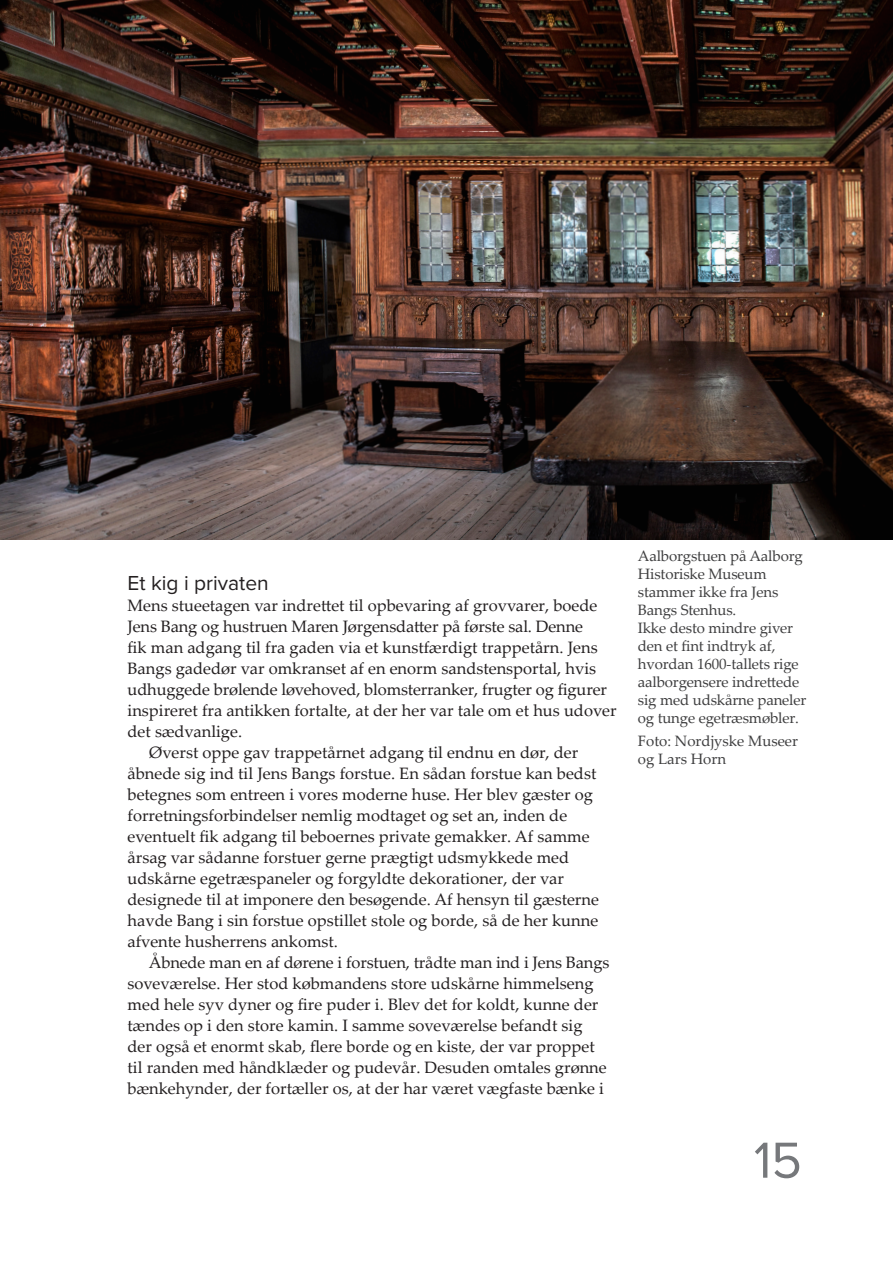
<style>
.page{position:relative;width:893px;height:1263px;background:#fff}
.page>*{position:absolute;margin:0;border:0;box-sizing:border-box;transform-origin:0 0}
.t1{font:52.5px "Proxima Nova";color:#76787b}
.Rubrik{font:21px "Proxima Nova";color:#231f20}
.Normal_0{font:16.5px/21px "Palatino Linotype";color:#231f20}
.Billedtekst{font:15px/18px "Palatino Linotype";letter-spacing:-.01em;color:#3e3e3f}
</style>
<div class="page">
<img style="left:0;top:0;width:893px;height:540px">
<p class="Rubrik" style="left:128px;top:567px;width:143px">Et kig i privaten</p>
<p class="Normal_0" style="left:128px;top:594px;width:490px">Mens stueetagen var indrettet til opbevaring af grovvarer, boede Jens Bang og hustruen Maren Jørgensdatter på første sal. Denne<br>fik man adgang til fra gaden via et kunstfærdigt trappetårn. Jens Bangs gadedør var omkranset af en enorm sandstensportal, hvis udhuggede brølende løvehoved, blomsterranker, frugter og figurer inspireret fra antikken fortalte, at der her var tale om et hus udover det sædvanlige.</p>
<p class="Normal_0" style="left:128px;top:741px;width:473px;text-indent:21px">Øverst oppe gav trappetårnet adgang til endnu en dør, der åbnede sig ind til Jens Bangs forstue. En sådan forstue kan bedst betegnes som entreen i vores moderne huse. Her blev gæster og forretningsforbindelser nemlig modtaget og set an, inden de eventuelt fik adgang til beboernes private gemakker. Af samme årsag var sådanne forstuer gerne prægtigt udsmykkede med udskårne egetræspaneler og forgyldte dekorationer, der var designede til at imponere den besøgende. Af hensyn til gæsterne havde Bang i sin forstue opstillet stole og borde, så de her kunne afvente husherrens ankomst.</p>
<p class="Normal_0" style="left:128px;top:951px;width:483px;text-indent:21px">Åbnede man en af dørene i forstuen, trådte man ind i Jens Bangs soveværelse. Her stod købmandens store udskårne himmelseng med hele syv dyner og fire puder i. Blev det for koldt, kunne der tændes op i den store kamin. I samme soveværelse befandt sig der også et enormt skab, flere borde og en kiste, der var proppet til randen med håndklæder og pudevår. Desuden omtales grønne bænkehynder, der fortæller os, at der har været vægfaste bænke i</p>
<p class="Billedtekst" style="left:638px;top:547px;width:166px">Aalborgstuen på Aalborg<br>Historiske Museum</p>
<p class="Billedtekst" style="left:638px;top:583px;width:142px">stammer ikke fra Jens<br>Bangs Stenhus.</p>
<p class="Billedtekst" style="left:638px;top:619px;width:170px">Ikke desto mindre giver den et fint indtryk af, hvordan 1600-tallets rige aalborgensere indrettede sig med udskårne paneler og tunge egetræsmøbler.</p>
<p class="Billedtekst" style="left:638px;top:731px;width:162px">Foto: Nordjyske Museer</p>
<p class="Billedtekst" style="left:638px;top:749px;width:90px">og Lars Horn</p>
<h1 class="t1" style="left:754px;top:1121px;width:50px">15</h1>
</div>
